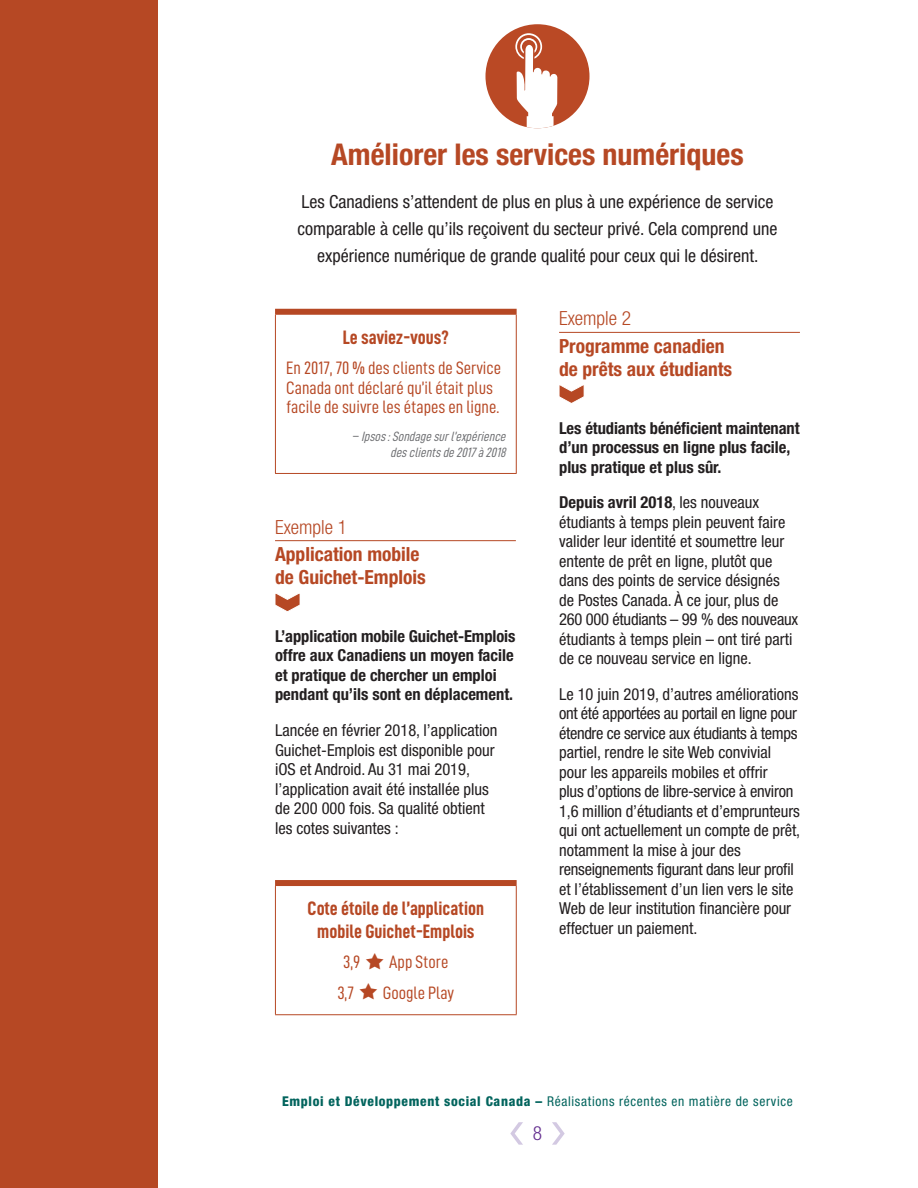
<style>
.page{position:relative;width:918px;height:1188px;background:#fff}
.page>*{position:absolute;margin:0;border:0;box-sizing:border-box;transform-origin:0 0}
.Body_H2__turquoise{font:700 condensed 30px "Helvetica Neue LT Std";color:#b64824}
.Example_title{font:700 condensed 19.5px/22.5px "Helvetica Neue LT Std";color:#b64824}
.Box_title{font:19.5px/22.5px "D DIN Condensed Bold";color:#b64824;text-align:center}
.Example_number{font:300 condensed 19.5px "Helvetica Neue LT Std";color:#b64824}
.t1{font:300 condensed 19.5px "Helvetica Neue LT Std";color:#653090}
.body_intro_section{font:condensed 18px/27px "Helvetica Neue LT Std";color:#231f20;text-align:center}
.Box_body_text{font:18px/19.5px "D DIN Condensed";color:#b64824}
.Body_text{font:condensed 16.5px/19.5px "Helvetica Neue LT Std";color:#231f20}
.Example_H2{font:700 condensed 16.5px/19.5px "Helvetica Neue LT Std";color:#231f20}
.t2{font:condensed 13.5px "Helvetica Neue LT Std";letter-spacing:.05em;color:#02645d}
.t3{font:italic 13.5px/16.5px "D DIN Condensed";color:#6c6d70;text-align:right}
.s1{font-style:normal}
.s2{font-weight:700}
.s3{font-weight:800}
</style>
<div class="page">
<div style="left:0;top:0;width:157px;height:1188px;background:#b64824"></div>
<svg style="left:510px;top:1122px;width:13px;height:23px"></svg>
<svg style="left:552px;top:1122px;width:13px;height:23px"></svg>
<hr style="left:275px;top:540px;width:241px;height:1px;background:#b64824">
<div style="left:275px;top:309px;width:242px;height:6px;background:#b64824"></div>
<hr style="left:275px;top:315px;width:1px;height:158px;background:#b64824">
<hr style="left:516px;top:315px;width:1px;height:158px;background:#b64824">
<hr style="left:275px;top:473px;width:242px;height:1px;background:#b64824">
<svg style="left:275px;top:593px;width:25px;height:19px"></svg>
<div style="left:275px;top:880px;width:242px;height:6px;background:#b64824"></div>
<hr style="left:275px;top:886px;width:1px;height:128px;background:#b64824">
<hr style="left:516px;top:886px;width:1px;height:128px;background:#b64824">
<hr style="left:275px;top:1014px;width:242px;height:1px;background:#b64824">
<hr style="left:559px;top:332px;width:241px;height:1px;background:#b64824">
<svg style="left:559px;top:385px;width:25px;height:18px"></svg>
<div style="left:485px;top:24px;width:105px;height:104px;background:#ba4925;border-radius:50%"></div>
<svg style="left:515px;top:33px;width:42px;height:95px"></svg>
<p class="Body_H2__turquoise" style="left:331px;top:136px;width:414px">Améliorer les services numériques</p>
<p class="body_intro_section" style="left:298px;top:188px;width:481px">Les Canadiens s’attendent de plus en plus à une expérience de service comparable à celle qu’ils reçoivent du secteur privé. Cela comprend une expérience numérique de grande qualité pour ceux qui le désirent.</p>
<p class="Box_title" style="left:343px;top:326px;width:107px">Le saviez-vous?</p>
<p class="Box_body_text" style="left:286px;top:358px;width:216px">En 2017, 70 % des clients de Service<br>Canada ont déclaré qu’il était plus facile de suivre les étapes en ligne.</p>
<p class="t3" style="left:353px;top:428px;width:157px"><span class="s1">–</span> Ipsos:Sondagesurl’expérience desclientsde2017à2018</p>
<p class="Example_number" style="left:275px;top:515px;width:74px">Exemple 1</p>
<p class="Example_title" style="left:275px;top:543px;width:152px">Application mobile de Guichet‑Emplois</p>
<p class="Example_H2" style="left:275px;top:626px;width:242px">L’application mobile Guichet-Emplois offre aux Canadiens un moyen facile et pratique de chercher un emploi pendant qu’ils sont en déplacement.</p>
<p class="Body_text" style="left:275px;top:720px;width:224px">Lancée en février 2018, l’application Guichet-Emplois est disponible pour iOS et Android. Au 31 mai 2019, l’application avait été installée plus de 200 000 fois. Sa qualité obtient les cotes suivantes :</p>
<p class="Box_title" style="left:308px;top:897px;width:178px">Cote étoile de l’application mobile Guichet-Emplois</p>
<p class="Box_body_text" style="left:343px;top:952px;width:19px">3,9</p>
<p class="Box_body_text" style="left:389px;top:952px;width:61px">App Store</p>
<p class="Box_body_text" style="left:337px;top:982px;width:18px">3,7</p>
<p class="Box_body_text" style="left:383px;top:982px;width:73px">Google Play</p>
<p class="Example_number" style="left:559px;top:307px;width:74px">Exemple 2</p>
<p class="Example_title" style="left:559px;top:335px;width:175px">Programme canadien de prêts aux étudiants</p>
<p class="Example_H2" style="left:559px;top:418px;width:242px">Les étudiants bénéficient maintenant d’un processus en ligne plus facile, plus pratique et plus sûr.</p>
<p class="Body_text" style="left:559px;top:493px;width:241px"><span class="s2">Depuis avril 2018</span>, les nouveaux étudiants à temps plein peuvent faire valider leur identité et soumettre leur entente de prêt en ligne, plutôt que dans des points de service désignés de Postes Canada. À ce jour, plus de 260 000 étudiants – 99 % des nouveaux étudiants à temps plein – ont tiré parti de ce nouveau service en ligne.</p>
<p class="Body_text" style="left:559px;top:684px;width:243px">Le 10 juin 2019, d’autres améliorations ont été apportées au portail en ligne pour étendre ce service aux étudiants à temps partiel, rendre le site Web convivial pour les appareils mobiles et offrir<br>plus d’options de libre-service à environ 1,6 million d’étudiants et d’emprunteurs qui ont actuellement un compte de prêt, notamment la mise à jour des renseignements figurant dans leur profil et l’établissement d’un lien vers le site Web de leur institution financière pour effectuer un paiement.</p>
<p class="t2" style="left:282px;top:1093px;width:512px"><span class="s3">Emploi et Développement social Canada –</span> Réalisations récentes en matière de service</p>
<p class="t1" style="left:533px;top:1122px;width:11px">8</p>
</div>
